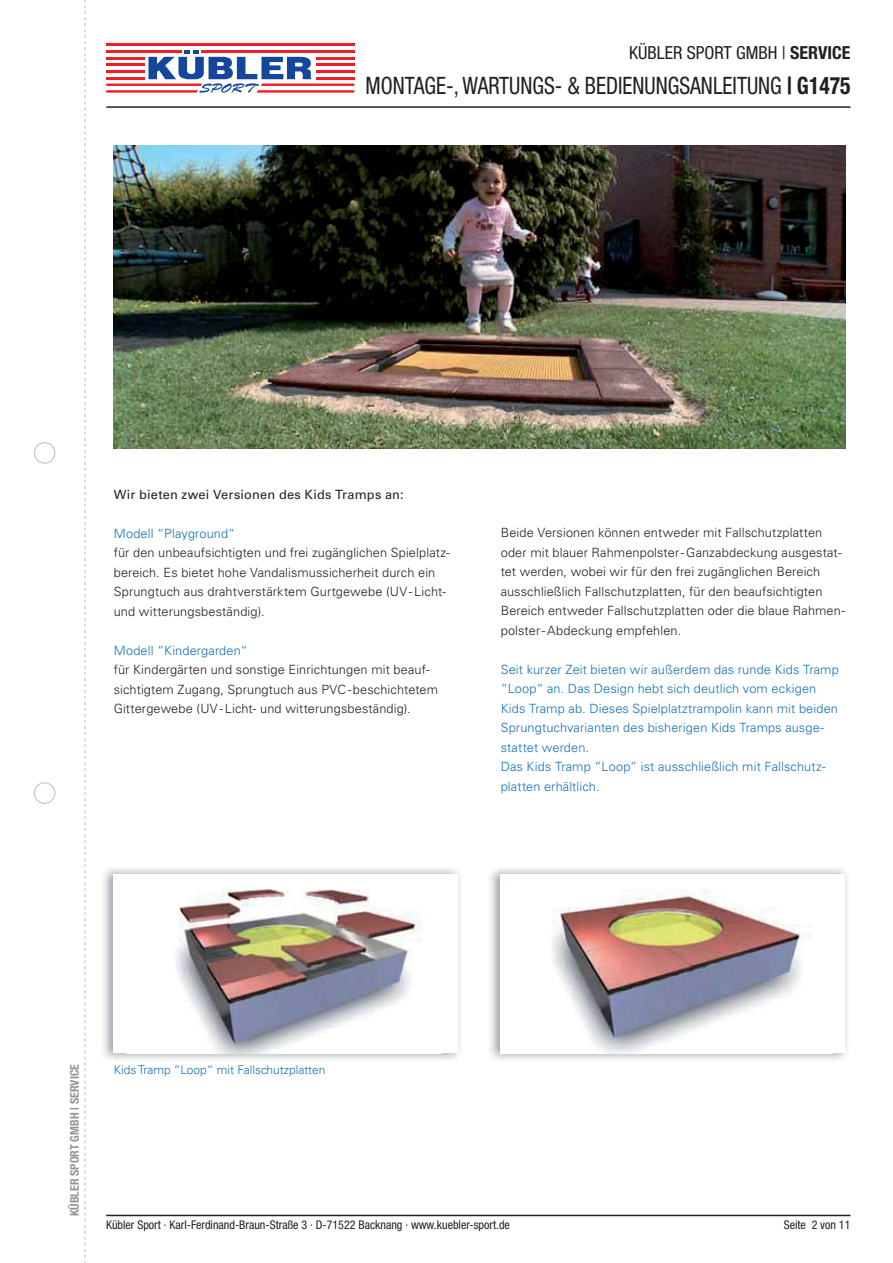
<style>
.page{position:relative;width:893px;height:1263px;background:#fff}
.page>*{position:absolute;margin:0;border:0;box-sizing:border-box;transform-origin:0 0}
.t1{font:condensed 24px "Helvetica Neue LT Pro";color:#231f20;scale:.9 1}
.t2{font:condensed 18px "Helvetica Neue LT Pro";color:#231f20}
.t3{font:300 12.75px/19.5px "Univers LT Std";letter-spacing:.01em;color:#231f20}
.t4{font:300 12.75px/19.5px "Univers LT Std";letter-spacing:.01em;color:#1570b9}
.t5{font:12.75px "Univers LT Std";letter-spacing:.02em;color:#231f20}
.t6{font:condensed 12px "Helvetica Neue LT Pro";color:#231f20}
.t7{font:300 12px "Univers LT Std";color:#1570b9}
.t8{font:700 condensed 12px "Helvetica Neue LT Pro";color:#939598}
.s1{font-weight:700}
</style>
<div class="page">
<svg style="left:106px;top:50px;width:248px;height:43px"></svg>
<hr style="left:316px;top:77px;width:38px;height:2px;background:#ee1d23">
<hr style="left:316px;top:70px;width:38px;height:3px;background:#ee1d23">
<hr style="left:316px;top:64px;width:38px;height:2px;background:#ee1d23">
<hr style="left:316px;top:57px;width:38px;height:2px;background:#ee1d23">
<hr style="left:106px;top:77px;width:39px;height:2px;background:#ee1d23">
<hr style="left:106px;top:70px;width:39px;height:3px;background:#ee1d23">
<hr style="left:106px;top:64px;width:39px;height:2px;background:#ee1d23">
<hr style="left:106px;top:57px;width:39px;height:2px;background:#ee1d23">
<hr style="left:106px;top:50px;width:76px;height:3px;background:#ee1d23">
<hr style="left:106px;top:43px;width:248px;height:3px;background:#ee1d23">
<hr style="left:201px;top:50px;width:153px;height:3px;background:#ee1d23">
<div style="left:34px;top:442px;width:21px;height:21px;border:1px solid #bcbdc0;border-radius:50%"></div>
<div style="left:34px;top:782px;width:21px;height:22px;border:1px solid #bcbdc0;border-radius:50%"></div>
<svg style="left:85px;top:0;width:1px;height:1263px"></svg>
<hr style="left:106px;top:106px;width:744px;height:2px;background:#231f20">
<hr style="left:106px;top:1215px;width:744px;height:1px;background:#231f20">
<img style="left:103px;top:868px;width:358px;height:192px">
<div style="left:114px;top:875px;width:344px;height:178px;background:#fff"></div>
<img style="left:176px;top:889px;width:245px;height:164px">
<img style="left:490px;top:868px;width:358px;height:192px">
<div style="left:501px;top:875px;width:344px;height:178px;background:#fff"></div>
<img style="left:552px;top:889px;width:260px;height:164px">
<img style="left:114px;top:146px;width:731px;height:302px">
<h2 class="t2" style="left:629px;top:42px;width:223px">KÜBLER SPORT GMBH | <span class="s1">SERVICE</span></h2>
<h1 class="t1" style="left:366px;top:71px;width:540px">MONTAGE-, WARTUNGS- &amp; BEDIENUNGSANLEITUNG <span class="s1">| G1475</span></h1>
<p class="t5" style="left:114px;top:487px;width:291px">Wir bieten zwei Versionen des Kids Tramps an:</p>
<p class="t4" style="left:114px;top:523px;width:123px">Modell “Playground“</p>
<p class="t3" style="left:114px;top:543px;width:338px">für den unbeaufsichtigten und frei zugänglichen Spielplatz&shy;bereich. Es bietet hohe Vandalismussicherheit durch ein Sprungtuch aus drahtverstärktem Gurtgewebe (UV - Licht&shy;und witterungsbeständig).</p>
<p class="t4" style="left:114px;top:640px;width:135px">Modell “Kindergarden“</p>
<p class="t3" style="left:114px;top:660px;width:326px">für Kindergärten und sonstige Einrichtungen mit beauf&shy;sichtigtem Zugang, Sprungtuch aus PVC - beschichtetem<br>Gittergewebe (UV - Licht- und witterungsbeständig).</p>
<p class="t3" style="left:501px;top:523px;width:346px">Beide Versionen können entweder mit Fallschutzplatten oder mit blauer Rahmenpolster - Ganzabdeckung ausgestat&shy;tet werden, wobei wir für den frei zugänglichen Bereich ausschließlich Fallschutzplatten, für den beaufsichtigten Bereich entweder Fallschutzplatten oder die blaue Rahmen&shy;polster - Abdeckung empfehlen.</p>
<p class="t4" style="left:501px;top:659px;width:340px">Seit kurzer Zeit bieten wir außerdem das runde Kids Tramp “Loop“ an. Das Design hebt sich deutlich vom eckigen Kids Tramp ab. Dieses Spielplatztrampolin kann mit beiden Sprungtuchvarianten des bisherigen Kids Tramps ausge&shy;stattet werden.<br>Das Kids Tramp “Loop“ ist ausschließlich mit Fallschutz&shy;platten erhältlich.</p>
<p class="t8" style="left:67px;top:1216px;width:154px;rotate:-90deg">KÜBLER SPORT GMBH | SERVICE</p>
<p class="t7" style="left:114px;top:1063px;width:213px">Kids Tramp “Loop“ mit Fallschutzplatten</p>
<p class="t6" style="left:106px;top:1218px;width:405px">Kübler Sport · Karl-Ferdinand-Braun-Straße 3 · D-71522 Backnang · www.kuebler-sport.de</p>
<p class="t6" style="left:784px;top:1218px;width:68px">Seite 2 von 11</p>
</div>
